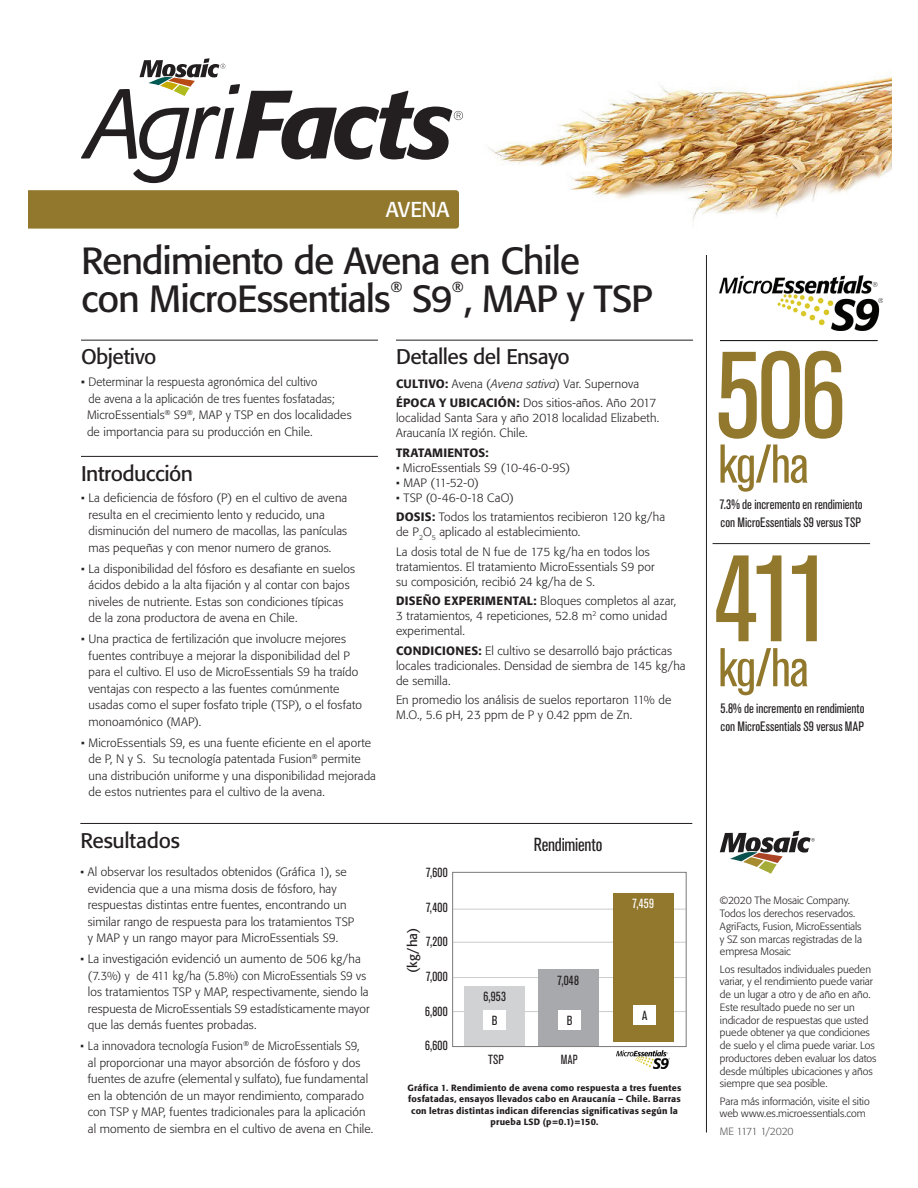
<style>
.page{position:relative;width:918px;height:1188px;background:#fff}
.page>*{position:absolute;margin:0;border:0;box-sizing:border-box;transform-origin:0 0}
.t1{font:condensed 121.5px "Akzidenz Grotesk Pro";letter-spacing:-.04em;color:#92782d}
.t2{font:condensed 54px "Akzidenz Grotesk Pro";letter-spacing:-.025em;color:#92782d}
.t3{font:37.5px/37.5px "Formata";letter-spacing:-.03em;color:#231f20}
.t4{font:21.3px "Formata";letter-spacing:-.01em;color:#fff}
.t5{font:21px "Formata";letter-spacing:-.02em;color:#231f20}
.t6{font:condensed 18.75px "Akzidenz Grotesk Pro";letter-spacing:-.015em;color:#231f20}
.t7{font:14.4px "Formata";color:#231f20}
.t8{font:condensed 13.5px/18px "Akzidenz Grotesk Pro";color:#231f20}
.t9{font:condensed 13.2px/23.5px "Akzidenz Grotesk Pro";letter-spacing:.02em;color:#231f20;text-align:center}
.t10{font:13.2px "Formata";color:#231f20}
.t11{font:condensed 13.2px "Akzidenz Grotesk Pro";color:#fff}
.t12{font:condensed 13.2px "Akzidenz Grotesk Pro";letter-spacing:.02em;color:#231f20;scale:.9 1}
.t13{font:300 12px/16.5px "Formata";letter-spacing:.01em;color:#231f20}
.t14{font:300 12px/16.5px "Formata";letter-spacing:.01em;color:#231f20;scale:.95 1}
.t15{font:500 12px "Formata";letter-spacing:.015em;color:#231f20}
.t16{font:300 10.5px/12.8px "Formata";letter-spacing:-.005em;color:#231f20}
.t17{font:300 10.5px "Formata";letter-spacing:-.03em;color:#57585a}
.t18{font:500 9px/11.2px "Formata";letter-spacing:.02em;color:#231f20;text-align:center}
.s1{font-weight:400}
.s2{font-weight:500}
.s3{font-style:italic}
</style>
<div class="page">
<div style="left:28px;top:190px;width:431px;height:39px;background:#92782d"></div>
<svg style="left:81px;top:58px;width:382px;height:125px"></svg>
<hr style="left:706px;top:255px;width:1px;height:877px;background:#231f20">
<hr style="left:720px;top:340px;width:158px;height:1px;background:#231f20">
<svg style="left:720px;top:831px;width:95px;height:43px"></svg>
<hr style="left:81px;top:340px;width:297px;height:1px;background:#231f20">
<hr style="left:81px;top:456px;width:297px;height:1px;background:#231f20">
<hr style="left:396px;top:340px;width:297px;height:1px;background:#231f20">
<hr style="left:80px;top:823px;width:612px;height:1px;background:#231f20">
<hr style="left:713px;top:543px;width:157px;height:1px;background:#231f20">
<img style="left:720px;top:275px;width:163px;height:56px">
<hr style="left:453px;top:977px;width:234px;height:1px;background:#a8a9ad">
<hr style="left:453px;top:1011px;width:234px;height:1px;background:#a8a9ad">
<hr style="left:453px;top:942px;width:234px;height:1px;background:#a8a9ad">
<hr style="left:453px;top:909px;width:234px;height:1px;background:#a8a9ad">
<div style="left:465px;top:986px;width:60px;height:60px;background:#d1d2d4"></div>
<div style="left:613px;top:893px;width:60px;height:149px;background:#92782d"></div>
<div style="left:538px;top:970px;width:60px;height:76px;background:#a8a9ad"></div>
<img style="left:617px;top:1050px;width:53px;height:18px">
<div style="left:483px;top:1010px;width:23px;height:19px;background:#fff"></div>
<div style="left:559px;top:1010px;width:22px;height:19px;background:#fff"></div>
<div style="left:634px;top:1006px;width:22px;height:19px;background:#fff"></div>
<img style="left:488px;top:76px;width:404px;height:150px">
<h3 class="t4" style="left:386px;top:197px;width:65px">AVENA</h3>
<h3 class="t3" style="left:81px;top:242px;width:501px">Rendimiento de Avena en Chile con MicroEssentials</h3>
<p class="t7" style="left:391px;top:278px;width:13px">®</p>
<h3 class="t3" style="left:412px;top:280px;width:243px">S9 , MAP y TSP</h3>
<p class="t7" style="left:452px;top:278px;width:13px">®</p>
<h3 class="t5" style="left:81px;top:344px;width:77px">Objetivo</h3>
<p class="t14" style="left:87px;top:374px;width:280px;text-indent:-6px"><span class="s1">•</span> Determinar la respuesta agronómica del cultivo<br>de avena a la aplicación de tres fuentes fosfatadas; MicroEssentials<sup>®</sup> S9<sup>®</sup>, MAP y TSP en dos localidades de importancia para su producción en Chile.</p>
<h3 class="t5" style="left:81px;top:460px;width:114px">Introducción</h3>
<p class="t13" style="left:88px;top:490px;width:260px;text-indent:-8px">• La deficiencia de fósforo (P) en el cultivo de avena resulta en el crecimiento lento y reducido, una disminución del numero de macollas, las panículas mas pequeñas y con menor numero de granos.</p>
<p class="t13" style="left:88px;top:560px;width:268px;text-indent:-8px">• La disponibilidad del fósforo es desafiante en suelos ácidos debido a la alta fijación y al contar con bajos niveles de nutriente. Estas son condiciones típicas de la zona productora de avena en Chile.</p>
<p class="t13" style="left:88px;top:631px;width:275px;text-indent:-8px">• Una practica de fertilización que involucre mejores fuentes contribuye a mejorar la disponibilidad del P para el cultivo. El uso de MicroEssentials S9 ha traído ventajas con respecto a las fuentes comúnmente usadas como el super fosfato triple (TSP), o el fosfato monoamónico (MAP).</p>
<p class="t13" style="left:88px;top:734px;width:289px;text-indent:-7px">• MicroEssentials S9, es una fuente eficiente en el aporte de P, N y S. Su tecnología patentada Fusion<sup>®</sup> permite una distribución uniforme y una disponibilidad mejorada de estos nutrientes para el cultivo de la avena.</p>
<h3 class="t5" style="left:80px;top:827px;width:101px">Resultados</h3>
<p class="t13" style="left:88px;top:864px;width:268px;text-indent:-8px">• Al observar los resultados obtenidos (Gráfica 1), se evidencia que a una misma dosis de fósforo, hay respuestas distintas entre fuentes, encontrando un similar rango de respuesta para los tratamientos TSP y MAP y un rango mayor para MicroEssentials S9.</p>
<p class="t13" style="left:88px;top:951px;width:283px;text-indent:-7px">• La investigación evidenció un aumento de 506 kg/ha (7.3%) y de 411 kg/ha (5.8%) con MicroEssentials S9 vs los tratamientos TSP y MAP, respectivamente, siendo la respuesta de MicroEssentials S9 estadísticamente mayor que las demás fuentes probadas.</p>
<p class="t14" style="left:88px;top:1038px;width:302px;text-indent:-8px">• La innovadora tecnología Fusion<sup>®</sup> de MicroEssentials S9,<br>al proporcionar una mayor absorción de fósforo y dos fuentes de azufre (elemental y sulfato), fue fundamental en la obtención de un mayor rendimiento, comparado con TSP y MAP, fuentes tradicionales para la aplicación al momento de siembra en el cultivo de avena en Chile.</p>
<h3 class="t5" style="left:396px;top:344px;width:175px">Detalles del Ensayo</h3>
<p class="t13" style="left:396px;top:374px;width:262px;line-height:19.5px"><span class="s2">CULTIVO:</span> Avena (<span class="s3">Avena sativa</span>) Var. Supernova<br><span class="s2">ÉPOCA Y UBICACIÓN:</span> Dos sitios-años. Año 2017</p>
<p class="t13" style="left:396px;top:410px;width:265px;line-height:15px">localidad Santa Sara y año 2018 localidad Elizabeth.<br>Araucanía IX región. Chile.</p>
<p class="t15" style="left:396px;top:445px;width:94px">TRATAMIENTOS:</p>
<p class="t13" style="left:396px;top:459px;width:176px">• MicroEssentials S9 (10-46-0-9S)</p>
<p class="t13" style="left:396px;top:474px;width:84px">• MAP (11-52-0)</p>
<p class="t13" style="left:396px;top:488px;width:271px;line-height:19.5px">• TSP (0-46-0-18 CaO)<br><span class="s2">DOSIS:</span> Todos los tratamientos recibieron 120 kg/ha</p>
<p class="t13" style="left:396px;top:522px;width:255px;line-height:19.5px">de P<sub>2</sub>O<sub>5</sub> aplicado al establecimiento.<br>La dosis total de N fue de 175 kg/ha en todos los</p>
<p class="t13" style="left:396px;top:559px;width:260px;line-height:15px">tratamientos. El tratamiento MicroEssentials S9 por su composición, recibió 24 kg/ha de S.</p>
<p class="t13" style="left:396px;top:593px;width:282px;line-height:15px"><span class="s2">DISEÑO EXPERIMENTAL:</span> Bloques completos al azar,<br>3 tratamientos, 4 repeticiones, 52.8 m<sup>2</sup> como unidad experimental.</p>
<p class="t13" style="left:396px;top:643px;width:291px;line-height:15px"><span class="s2">CONDICIONES:</span> El cultivo se desarrolló bajo prácticas locales tradicionales. Densidad de siembra de 145 kg/ha de semilla.</p>
<p class="t13" style="left:396px;top:692px;width:277px;line-height:15px">En promedio los análisis de suelos reportaron 11% de<br>M.O., 5.6 pH, 23 ppm de P y 0.42 ppm de Zn.</p>
<p class="t9" style="left:426px;top:860px;width:23px">7,600</p>
<p class="t9" style="left:426px;top:895px;width:23px">7,400</p>
<p class="t9" style="left:426px;top:930px;width:23px">7,200</p>
<p class="t9" style="left:426px;top:964px;width:23px">7,000</p>
<p class="t9" style="left:425px;top:999px;width:24px">6,800</p>
<p class="t9" style="left:425px;top:1034px;width:24px">6,600</p>
<p class="t10" style="left:405px;top:973px;width:47px;rotate:-90deg">(kg/ha)</p>
<p class="t9" style="left:483px;top:984px;width:24px">6,953<br>B</p>
<p class="t9" style="left:488px;top:1047px;width:17px">TSP</p>
<h3 class="t6" style="left:534px;top:832px;width:70px">Rendimiento</h3>
<p class="t9" style="left:557px;top:968px;width:23px">7,048</p>
<p class="t11" style="left:632px;top:895px;width:23px">7,459</p>
<p class="t9" style="left:567px;top:1008px;width:7px">B</p>
<p class="t9" style="left:642px;top:1003px;width:7px">A</p>
<p class="t12" style="left:561px;top:1051px;width:20px">MAP</p>
<p class="t18" style="left:408px;top:1082px;width:275px">Gráfica 1. Rendimiento de avena como respuesta a tres fuentes fosfatadas, ensayos llevados cabo en Araucanía – Chile. Barras con letras distintas indican diferencias significativas según la prueba LSD (p=0.1)=150.</p>
<h1 class="t1" style="left:715px;top:316px;width:132px">506</h1>
<h2 class="t2" style="left:718px;top:429px;width:92px">kg/ha</h2>
<p class="t8" style="left:720px;top:495px;width:145px">7.3% de incremento en rendimiento con MicroEssentials S9 versus TSP</p>
<h1 class="t1" style="left:714px;top:520px;width:121px">411</h1>
<h2 class="t2" style="left:718px;top:632px;width:92px">kg/ha</h2>
<p class="t8" style="left:721px;top:699px;width:146px">5.8% de incremento en rendimiento con MicroEssentials S9 versus MAP</p>
<p class="t16" style="left:720px;top:894px;width:144px">©2020 The Mosaic Company.<br>Todos los derechos reservados.<br>AgriFacts, Fusion, MicroEssentials y SZ son marcas registradas de la empresa Mosaic</p>
<p class="t16" style="left:720px;top:963px;width:158px">Los resultados individuales pueden variar, y el rendimiento puede variar de un lugar a otro y de año en año.<br>Este resultado puede no ser un indicador de respuestas que usted puede obtener ya que condiciones de suelo y el clima puede variar. Los productores deben evaluar los datos desde múltiples ubicaciones y años siempre que sea posible.</p>
<p class="t16" style="left:720px;top:1095px;width:151px">Para más información, visite el sitio web www.es.microessentials.com</p>
<p class="t17" style="left:720px;top:1125px;width:75px">ME 1171 1/2020</p>
</div>
